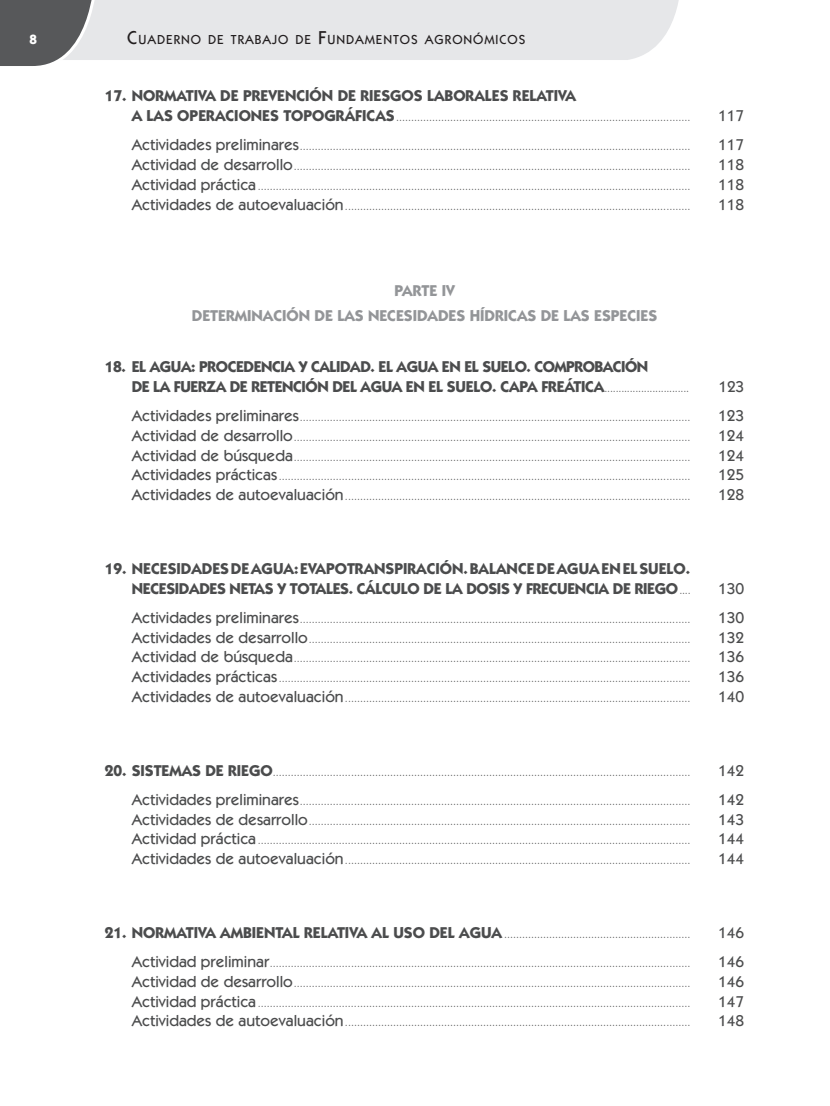
<style>
.page{position:relative;width:830px;height:1106px;background:#fff}
.page>*{position:absolute;margin:0;border:0;box-sizing:border-box;transform-origin:0 0}
.t1{font:700 15.75px/19.8px "ITC Kabel Std";letter-spacing:-.02em;color:#4b4c4d}
.t2{font:500 15.75px "ITC Kabel Std";color:#4b4c4d}
.t3{font:700 15.75px/25px "ITC Kabel Std";color:#939598;text-align:center}
.t4{font:700 15.75px "ITC Kabel Std";color:#4b4c4d}
.t5{font:700 13.5px "ITC Kabel Std";color:#fff}
.t6{font:500 13.2px "ITC Kabel Std";letter-spacing:.07em;color:#231f20}
.t7{font:12px "ITC Kabel Std";color:#4b4c4d}
.s1{font-size:18.75px}
.s2{font-weight:700;font-size:15.75px}
.s3{font-weight:500;font-size:15.75px}
.s4{font-weight:400;font-size:12px}
</style>
<div class="page">
<div style="left:99px;top:0;width:580px;height:60px;background:#e6e7e9"></div>
<svg style="left:0;top:0;width:99px;height:66px;background:#78797b"></svg>
<p class="t5" style="left:30px;top:31px;width:9px">8</p>
<p class="t6" style="left:127px;top:31px;width:399px"><span class="s1">C</span>UADERNO DE TRABAJO DE <span class="s1">F</span>UNDAMENTOS AGRONÓMICOS</p>
<h1 class="t4" style="left:105px;top:86px;width:472px">17. NORMATIVA DE PREVENCIÓN DE RIESGOS LABORALES RELATIVA</h1>
<p class="t7" style="left:132px;top:110px;width:560px"><span class="s2">A LAS OPERACIONES TOPOGRÁFICAS</span>..................................................................................................</p>
<h1 class="t2" style="left:717px;top:107px;width:28px">117</h1>
<p class="t7" style="left:132px;top:139px;width:559px"><span class="s3">Actividades preliminares</span>..................................................................................................................................</p>
<h1 class="t2" style="left:717px;top:135px;width:28px">117</h1>
<p class="t7" style="left:132px;top:159px;width:560px"><span class="s3">Actividad de desarrollo</span>....................................................................................................................................</p>
<h1 class="t2" style="left:717px;top:155px;width:28px">118</h1>
<p class="t7" style="left:132px;top:179px;width:560px"><span class="s3">Actividad práctica</span>................................................................................................................................................</p>
<h1 class="t2" style="left:717px;top:175px;width:28px">118</h1>
<p class="t7" style="left:132px;top:198px;width:560px"><span class="s3">Actividades de autoevaluación</span>...................................................................................................................</p>
<h1 class="t2" style="left:717px;top:195px;width:28px">118</h1>
<h1 class="t3" style="left:192px;top:278px;width:466px">PARTE IV<br>DETERMINACIÓN DE LAS NECESIDADES HÍDRICAS DE LAS ESPECIES</h1>
<h1 class="t1" style="left:132px;top:357px;width:558px;text-indent:-27px">18. EL AGUA: PROCEDENCIA Y CALIDAD. EL AGUA EN EL SUELO. COMPROBACIÓN<br>DE LA FUERZA DE RETENCIÓN DEL AGUA EN EL SUELO. CAPA FREÁTICA<span class="s4">..............................</span></h1>
<h1 class="t2" style="left:718px;top:377px;width:27px">123</h1>
<p class="t7" style="left:132px;top:410px;width:559px"><span class="s3">Actividades preliminares</span>..................................................................................................................................</p>
<h1 class="t2" style="left:717px;top:406px;width:28px">123</h1>
<p class="t7" style="left:132px;top:429px;width:560px"><span class="s3">Actividad de desarrollo</span>....................................................................................................................................</p>
<h1 class="t2" style="left:717px;top:426px;width:28px">124</h1>
<p class="t7" style="left:132px;top:449px;width:560px"><span class="s3">Actividad de búsqueda</span>....................................................................................................................................</p>
<h1 class="t2" style="left:717px;top:446px;width:28px">124</h1>
<p class="t7" style="left:132px;top:469px;width:560px"><span class="s3">Actividades prácticas</span>.........................................................................................................................................</p>
<h1 class="t2" style="left:717px;top:466px;width:28px">125</h1>
<p class="t7" style="left:132px;top:489px;width:560px"><span class="s3">Actividades de autoevaluación</span>...................................................................................................................</p>
<h1 class="t2" style="left:717px;top:485px;width:28px">128</h1>
<h1 class="t1" style="left:105px;top:558px;width:587px;text-align:right">19. NECESIDADES DE AGUA: EVAPOTRANSPIRACIÓN. BALANCE DE AGUA EN EL SUELO.<br>NECESIDADES NETAS Y TOTALES. CÁLCULO DE LA DOSIS Y FRECUENCIA DE RIEGO<span class="s4">....</span></h1>
<h1 class="t2" style="left:717px;top:579px;width:28px">130</h1>
<p class="t7" style="left:132px;top:611px;width:559px"><span class="s3">Actividades preliminares</span>..................................................................................................................................</p>
<h1 class="t2" style="left:717px;top:608px;width:28px">130</h1>
<p class="t7" style="left:132px;top:631px;width:560px"><span class="s3">Actividades de desarrollo</span>...............................................................................................................................</p>
<h1 class="t2" style="left:717px;top:628px;width:28px">132</h1>
<p class="t7" style="left:132px;top:651px;width:560px"><span class="s3">Actividad de búsqueda</span>....................................................................................................................................</p>
<h1 class="t2" style="left:717px;top:647px;width:28px">136</h1>
<p class="t7" style="left:132px;top:671px;width:560px"><span class="s3">Actividades prácticas</span>.........................................................................................................................................</p>
<h1 class="t2" style="left:717px;top:667px;width:28px">136</h1>
<p class="t7" style="left:132px;top:691px;width:560px"><span class="s3">Actividades de autoevaluación</span>...................................................................................................................</p>
<h1 class="t2" style="left:717px;top:687px;width:28px">140</h1>
<p class="t7" style="left:105px;top:765px;width:587px"><span class="s2">20. SISTEMAS DE RIEGO</span>...........................................................................................................................................</p>
<h1 class="t2" style="left:717px;top:761px;width:28px">142</h1>
<p class="t7" style="left:132px;top:793px;width:559px"><span class="s3">Actividades preliminares</span>..................................................................................................................................</p>
<h1 class="t2" style="left:717px;top:790px;width:28px">142</h1>
<p class="t7" style="left:132px;top:813px;width:560px"><span class="s3">Actividades de desarrollo</span>...............................................................................................................................</p>
<h1 class="t2" style="left:717px;top:810px;width:28px">143</h1>
<p class="t7" style="left:132px;top:833px;width:560px"><span class="s3">Actividad práctica</span>................................................................................................................................................</p>
<h1 class="t2" style="left:717px;top:829px;width:28px">144</h1>
<p class="t7" style="left:132px;top:853px;width:560px"><span class="s3">Actividades de autoevaluación</span>...................................................................................................................</p>
<h1 class="t2" style="left:717px;top:849px;width:28px">144</h1>
<p class="t7" style="left:105px;top:927px;width:587px"><span class="s2">21. NORMATIVA AMBIENTAL RELATIVA AL USO DEL AGUA</span> ..............................................................</p>
<h1 class="t2" style="left:717px;top:923px;width:28px">146</h1>
<p class="t7" style="left:132px;top:955px;width:559px"><span class="s3">Actividad preliminar</span>............................................................................................................................................</p>
<h1 class="t2" style="left:717px;top:952px;width:28px">146</h1>
<p class="t7" style="left:132px;top:975px;width:560px"><span class="s3">Actividad de desarrollo</span>....................................................................................................................................</p>
<h1 class="t2" style="left:717px;top:972px;width:28px">146</h1>
<p class="t7" style="left:132px;top:995px;width:560px"><span class="s3">Actividad práctica</span>................................................................................................................................................</p>
<h1 class="t2" style="left:717px;top:992px;width:28px">147</h1>
<p class="t7" style="left:132px;top:1015px;width:560px"><span class="s3">Actividades de autoevaluación</span>...................................................................................................................</p>
<h1 class="t2" style="left:717px;top:1011px;width:28px">148</h1>
</div>
